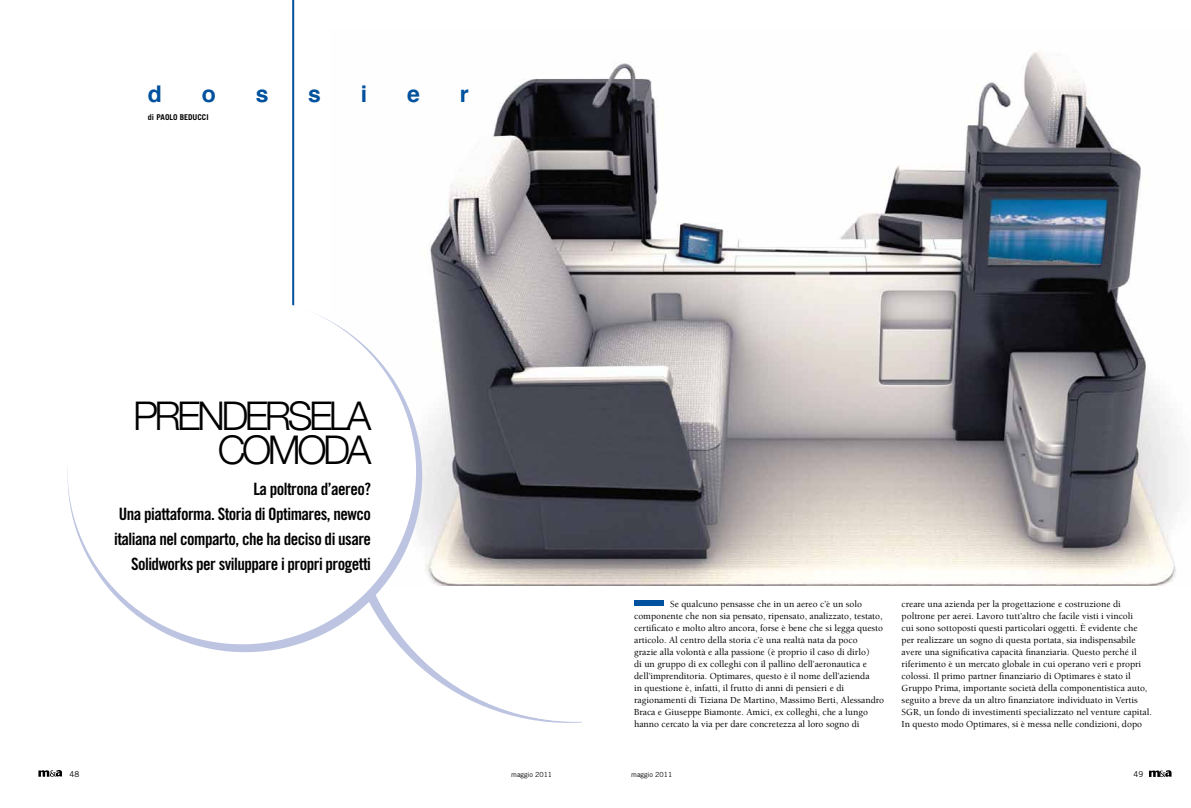
<style>
.page{position:relative;width:1191px;height:808px;background:#fff}
.page>*{position:absolute;margin:0;border:0;box-sizing:border-box;transform-origin:0 0}
.t1{font:300 39.5px/34px "Helvetica Neue";letter-spacing:-.09em;color:#000;text-align:right}
.t2{font:700 23px "Helvetica";color:#00519e}
.t3{font:17px/25px "Trade Gothic Bold Cond Twenty";letter-spacing:-.03em;color:#000;text-align:right}
.t4{font:500 9.5px/12px "Berkeley";color:#000}
.t5{font:700 8px "Trade Gothic";color:#000}
.t6{font:8px "Trade Gothic";color:#000}
.t7{font:7px "Trade Gothic";color:#000}
</style>
<div class="page">
<svg style="left:409px;top:585px;width:186px;height:138px"></svg>
<hr style="left:292px;top:0;width:2px;height:596px;background:#00519e">
<svg style="left:1149px;top:770px;width:22px;height:7px"></svg>
<svg style="left:38px;top:770px;width:24px;height:7px"></svg>
<div style="left:634px;top:601px;width:30px;height:5px;background:#00519e"></div>
<img style="left:426px;top:51px;width:754px;height:534px">
<svg style="left:207px;top:436px;width:219px;height:220px"></svg>
<svg style="left:67px;top:294px;width:352px;height:354px"></svg>
<h2 class="t2" style="left:148px;top:75px;width:16px">d</h2>
<h2 class="t2" style="left:202px;top:75px;width:16px">o</h2>
<h2 class="t2" style="left:256px;top:75px;width:14px">s</h2>
<h2 class="t2" style="left:308px;top:75px;width:14px">s</h2>
<h2 class="t2" style="left:361px;top:75px;width:8px">i</h2>
<h2 class="t2" style="left:407px;top:75px;width:14px">e</h2>
<h2 class="t2" style="left:460px;top:75px;width:10px">r</h2>
<p class="t5" style="left:148px;top:112px;width:62px">di PAOLO BEDUCCI</p>
<h1 class="t1" style="left:133px;top:398px;width:240px">PRENDERSELA<br>COMODA</h1>
<h3 class="t3" style="left:114px;top:476px;width:258px">La poltrona d’aereo?<br>Una piattaforma. Storia di Optimares, newco italiana nel comparto, che ha deciso di usare Solidworks per sviluppare i propri progetti</h3>
<p class="t4" style="left:634px;top:598px;width:251px;text-indent:36px">Se qualcuno pensasse che in un aereo c’è un solo componente che non sia pensato, ripensato, analizzato, testato, certificato e molto altro ancora, forse è bene che si legga questo articolo. Al centro della storia c’è una realtà nata da poco<br>grazie alla volontà e alla passione (è proprio il caso di dirlo)<br>di un gruppo di ex colleghi con il pallino dell’aeronautica e dell’imprenditoria. Optimares, questo è il nome dell’azienda<br>in questione è, infatti, il frutto di anni di pensieri e di ragionamenti di Tiziana De Martino, Massimo Berti, Alessandro Braca e Giuseppe Biamonte. Amici, ex colleghi, che a lungo hanno cercato la via per dare concretezza al loro sogno di</p>
<p class="t4" style="left:901px;top:598px;width:252px">creare una azienda per la progettazione e costruzione di poltrone per aerei. Lavoro tutt’altro che facile visti i vincoli<br>cui sono sottoposti questi particolari oggetti. È evidente che per realizzare un sogno di questa portata, sia indispensabile avere una significativa capacità finanziaria. Questo perché il riferimento è un mercato globale in cui operano veri e propri colossi. Il primo partner finanziario di Optimares è stato il Gruppo Prima, importante società della componentistica auto, seguito a breve da un altro finanziatore individuato in Vertis SGR, un fondo di investimenti specializzato nel venture capital.<br>In questo modo Optimares, si è messa nelle condizioni, dopo</p>
<p class="t6" style="left:70px;top:769px;width:11px">48</p>
<p class="t7" style="left:511px;top:770px;width:43px">maggio 2011</p>
<p class="t7" style="left:631px;top:770px;width:43px">maggio 2011</p>
<p class="t6" style="left:1133px;top:769px;width:11px">49</p>
</div>
